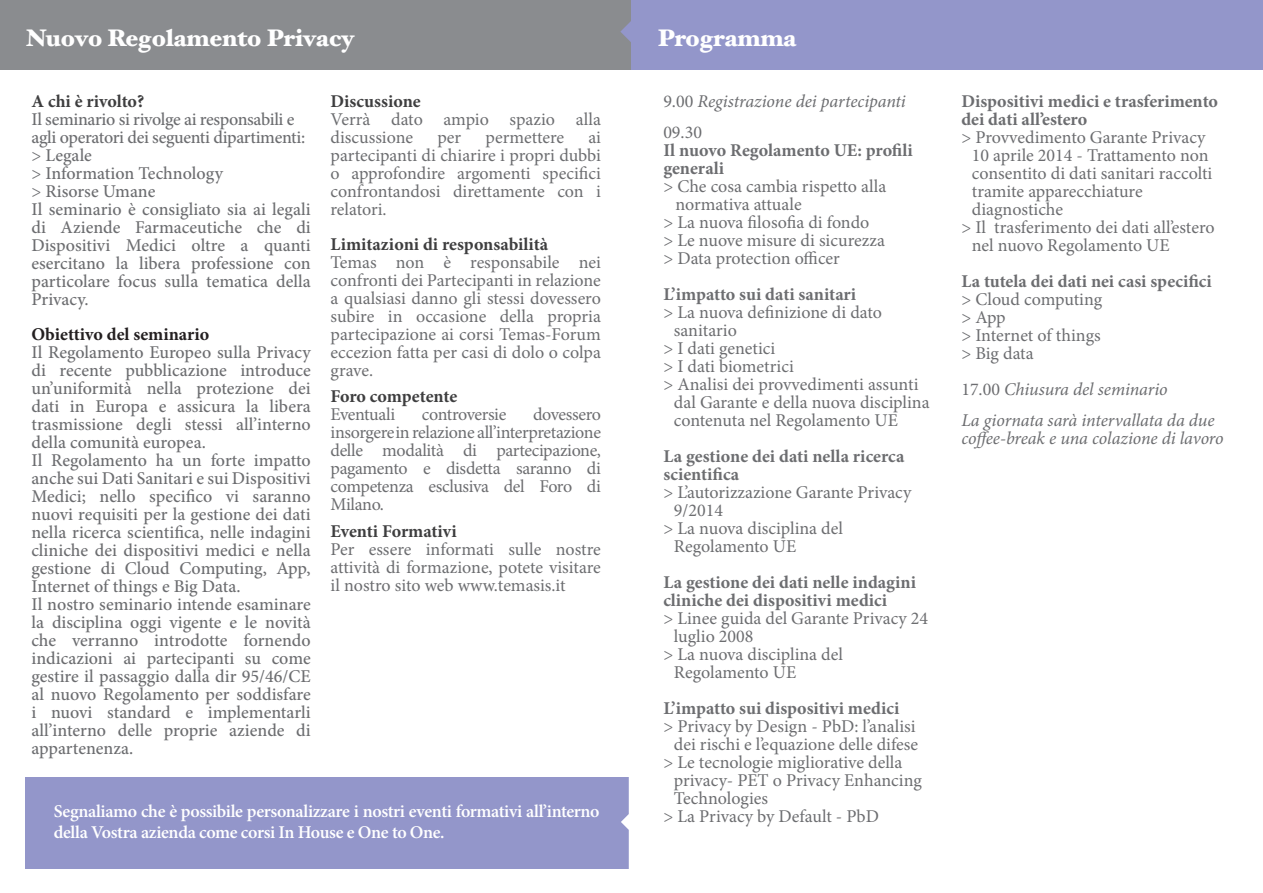
<style>
.page{position:relative;width:1263px;height:893px;background:#fff}
.page>*{position:absolute;margin:0;border:0;box-sizing:border-box;transform-origin:0 0}
.t1{font:900 24px "Hoefler Text";color:#fff}
.t2{font:18px/18px "Minion Pro";color:#6c6d70;text-align:justify}
.t3{font:500 18px/18px "Minion Pro";letter-spacing:-.005em;color:#6c6d70;text-align:justify}
.t4{font:700 18px/18px "Minion Pro";color:#6c6d70}
.t5{font:italic 18px/18px "Minion Pro";letter-spacing:-.005em;color:#6c6d70}
.t6{font:600 18px/21.6px "Minion Pro";letter-spacing:-.02em;color:#fff}
.t7{font:700 18px "Minion Pro";color:#3e3e3f}
.t8{font:700 18px "Minion Pro";color:#231f20}
.t9{font:18px "Minion Pro";letter-spacing:-.025em;color:#6c6d70}
.s1{font-weight:400}
.s2{font-style:normal}
</style>
<div class="page">
<div style="left:25px;top:777px;width:606px;height:91px;background:#9396ca"></div>
<svg style="left:621px;top:777px;width:10px;height:92px"></svg>
<div style="left:0;top:0;width:631px;height:69px;background:#8a8c8f"></div>
<div style="left:631px;top:0;width:632px;height:69px;background:#9396ca"></div>
<svg style="left:620px;top:21px;width:11px;height:21px"></svg>
<p class="t1" style="left:25px;top:24px;width:331px">Nuovo Regolamento Privacy</p>
<p class="t1" style="left:657px;top:24px;width:140px">Programma</p>
<p class="t7" style="left:31px;top:88px;width:114px">A chi è rivolto?</p>
<p class="t3" style="left:31px;top:110px;width:275px">Il seminario si rivolge ai responsabili e agli operatori dei seguenti dipartimenti:</p>
<p class="t3" style="left:31px;top:146px;width:62px"><span class="s1">&gt;</span> Legale</p>
<p class="t3" style="left:31px;top:164px;width:193px"><span class="s1">&gt;</span> Information Technology</p>
<p class="t3" style="left:31px;top:182px;width:126px"><span class="s1">&gt;</span> Risorse Umane</p>
<p class="t3" style="left:31px;top:200px;width:281px">Il seminario è consigliato sia ai legali di Aziende Farmaceutiche che di Dispositivi Medici oltre a quanti esercitano la libera professione con particolare focus sulla tematica della Privacy.</p>
<p class="t8" style="left:31px;top:321px;width:179px">Obiettivo del seminario</p>
<p class="t3" style="left:31px;top:343px;width:281px">Il Regolamento Europeo sulla Privacy di recente pubblicazione introduce un’uniformità nella protezione dei dati in Europa e assicura la libera trasmissione degli stessi all’interno della comunità europea.</p>
<p class="t3" style="left:31px;top:451px;width:281px">Il Regolamento ha un forte impatto anche sui Dati Sanitari e sui Dispositivi Medici; nello specifico vi saranno nuovi requisiti per la gestione dei dati nella ricerca scientifica, nelle indagini cliniche dei dispositivi medici e nella gestione di Cloud Computing, App, Internet of things e Big Data.</p>
<p class="t3" style="left:31px;top:595px;width:281px">Il nostro seminario intende esaminare la disciplina oggi vigente e le novità che verranno introdotte fornendo indicazioni ai partecipanti su come gestire il passaggio dalla dir 95/46/CE al nuovo Regolamento per soddisfare i nuovi standard e implementarli all’interno delle proprie aziende di appartenenza.</p>
<p class="t7" style="left:331px;top:88px;width:92px">Discussione</p>
<p class="t2" style="left:331px;top:110px;width:272px">Verrà dato ampio spazio alla discussione</p>
<p class="t2" style="left:331px;top:128px;width:272px;text-indent:258px">ai partecipanti di chiarire i propri dubbi o approfondire argomenti specifici confrontandosi direttamente con i relatori.</p>
<p class="t7" style="left:331px;top:231px;width:219px">Limitazioni di responsabilità</p>
<p class="t2" style="left:331px;top:253px;width:272px">Temas non è responsabile nei confronti dei Partecipanti in relazione a qualsiasi danno gli stessi dovessero subire in occasione della propria partecipazione ai corsi Temas-Forum eccezion fatta per casi di dolo o colpa grave.</p>
<p class="t7" style="left:331px;top:384px;width:128px">Foro competente</p>
<p class="t9" style="left:331px;top:402px;width:66px">Eventuali</p>
<p class="t9" style="left:422px;top:402px;width:86px">controversie</p>
<p class="t2" style="left:437px;top:128px;width:25px">per</p>
<p class="t2" style="left:485px;top:128px;width:80px">permettere</p>
<p class="t2" style="left:331px;top:405px;width:272px;text-indent:202px">dovessero insorgere in relazione all’interpretazione delle modalità di partecipazione, pagamento e disdetta saranno di competenza esclusiva del Foro di Milano.</p>
<p class="t7" style="left:331px;top:518px;width:128px">Eventi Formativi</p>
<p class="t2" style="left:331px;top:540px;width:272px">Per essere informati sulle nostre attività di formazione, potete visitare il nostro sito web www.temasis.it</p>
<p class="t6" style="left:54px;top:800px;width:547px">Segnaliamo che è possibile personalizzare i nostri eventi formativi all’interno della Vostra azienda come corsi In House e One to One.</p>
<p class="t5" style="left:663px;top:92px;width:244px"><span class="s2">9.00</span> Registrazione dei partecipanti</p>
<p class="t2" style="left:663px;top:123px;width:40px">09.30</p>
<p class="t4" style="left:663px;top:141px;width:251px">Il nuovo Regolamento UE: profili generali<br><span class="s1">&gt; Che cosa cambia rispetto alla</span></p>
<p class="t2" style="left:675px;top:195px;width:128px">normativa attuale</p>
<p class="t2" style="left:663px;top:213px;width:208px">&gt; La nuova filosofia di fondo</p>
<p class="t2" style="left:663px;top:231px;width:223px">&gt; Le nuove misure di sicurezza</p>
<p class="t2" style="left:663px;top:249px;width:178px">&gt; Data protection officer</p>
<p class="t4" style="left:663px;top:285px;width:194px">L’impatto sui dati sanitari</p>
<p class="t2" style="left:663px;top:303px;width:220px">&gt; La nuova definizione di dato</p>
<p class="t2" style="left:674px;top:321px;width:65px">sanitario</p>
<p class="t2" style="left:663px;top:339px;width:114px">&gt; I dati genetici</p>
<p class="t2" style="left:663px;top:357px;width:132px">&gt; I dati biometrici</p>
<p class="t2" style="left:663px;top:375px;width:257px">&gt; Analisi dei provvedimenti assunti</p>
<p class="t2" style="left:674px;top:393px;width:257px">dal Garante e della nuova disciplina</p>
<p class="t2" style="left:674px;top:411px;width:226px">contenuta nel Regolamento UE</p>
<p class="t4" style="left:663px;top:447px;width:243px">La gestione dei dati nella ricerca scientifica</p>
<p class="t2" style="left:663px;top:483px;width:250px">&gt; L’autorizzazione Garante Privacy</p>
<p class="t2" style="left:674px;top:501px;width:51px">9/2014</p>
<p class="t2" style="left:663px;top:519px;width:181px">&gt; La nuova disciplina del</p>
<p class="t2" style="left:674px;top:537px;width:124px">Regolamento UE</p>
<p class="t4" style="left:663px;top:573px;width:254px">La gestione dei dati nelle indagini cliniche dei dispositivi medici</p>
<p class="t2" style="left:663px;top:609px;width:266px">&gt; Linee guida del Garante Privacy 24</p>
<p class="t2" style="left:674px;top:627px;width:81px">luglio 2008</p>
<p class="t2" style="left:663px;top:645px;width:181px">&gt; La nuova disciplina del</p>
<p class="t2" style="left:674px;top:663px;width:124px">Regolamento UE</p>
<p class="t4" style="left:663px;top:699px;width:238px">L’impatto sui dispositivi medici</p>
<p class="t2" style="left:663px;top:717px;width:254px">&gt; Privacy by Design - PbD: l’analisi</p>
<p class="t2" style="left:674px;top:735px;width:246px">dei rischi e l’equazione delle difese</p>
<p class="t2" style="left:663px;top:753px;width:241px">&gt; Le tecnologie migliorative della</p>
<p class="t2" style="left:674px;top:771px;width:249px">privacy- PET o Privacy Enhancing</p>
<p class="t2" style="left:674px;top:789px;width:96px">Technologies</p>
<p class="t2" style="left:663px;top:807px;width:217px">&gt; La Privacy by Default - PbD</p>
<p class="t4" style="left:961px;top:92px;width:258px">Dispositivi medici e trasferimento dei dati all’estero</p>
<p class="t2" style="left:961px;top:128px;width:246px">&gt; Provvedimento Garante Privacy</p>
<p class="t2" style="left:972px;top:146px;width:238px">10 aprile 2014 - Trattamento non</p>
<p class="t2" style="left:972px;top:164px;width:242px">consentito di dati sanitari raccolti</p>
<p class="t2" style="left:972px;top:182px;width:172px">tramite apparecchiature</p>
<p class="t2" style="left:972px;top:200px;width:93px">diagnostiche</p>
<p class="t2" style="left:961px;top:218px;width:255px">&gt; Il trasferimento dei dati all’estero</p>
<p class="t2" style="left:972px;top:236px;width:199px">nel nuovo Regolamento UE</p>
<p class="t4" style="left:961px;top:272px;width:252px">La tutela dei dati nei casi specifici</p>
<p class="t2" style="left:961px;top:290px;width:142px">&gt; Cloud computing</p>
<p class="t2" style="left:961px;top:308px;width:46px">&gt; App</p>
<p class="t2" style="left:961px;top:326px;width:141px">&gt; Internet of things</p>
<p class="t2" style="left:961px;top:344px;width:74px">&gt; Big data</p>
<p class="t5" style="left:961px;top:380px;width:208px"><span class="s2">17.00</span> Chiusura del seminario</p>
<p class="t5" style="left:961px;top:411px;width:264px">La giornata sarà intervallata da due coffee-break e una colazione di lavoro</p>
</div>
